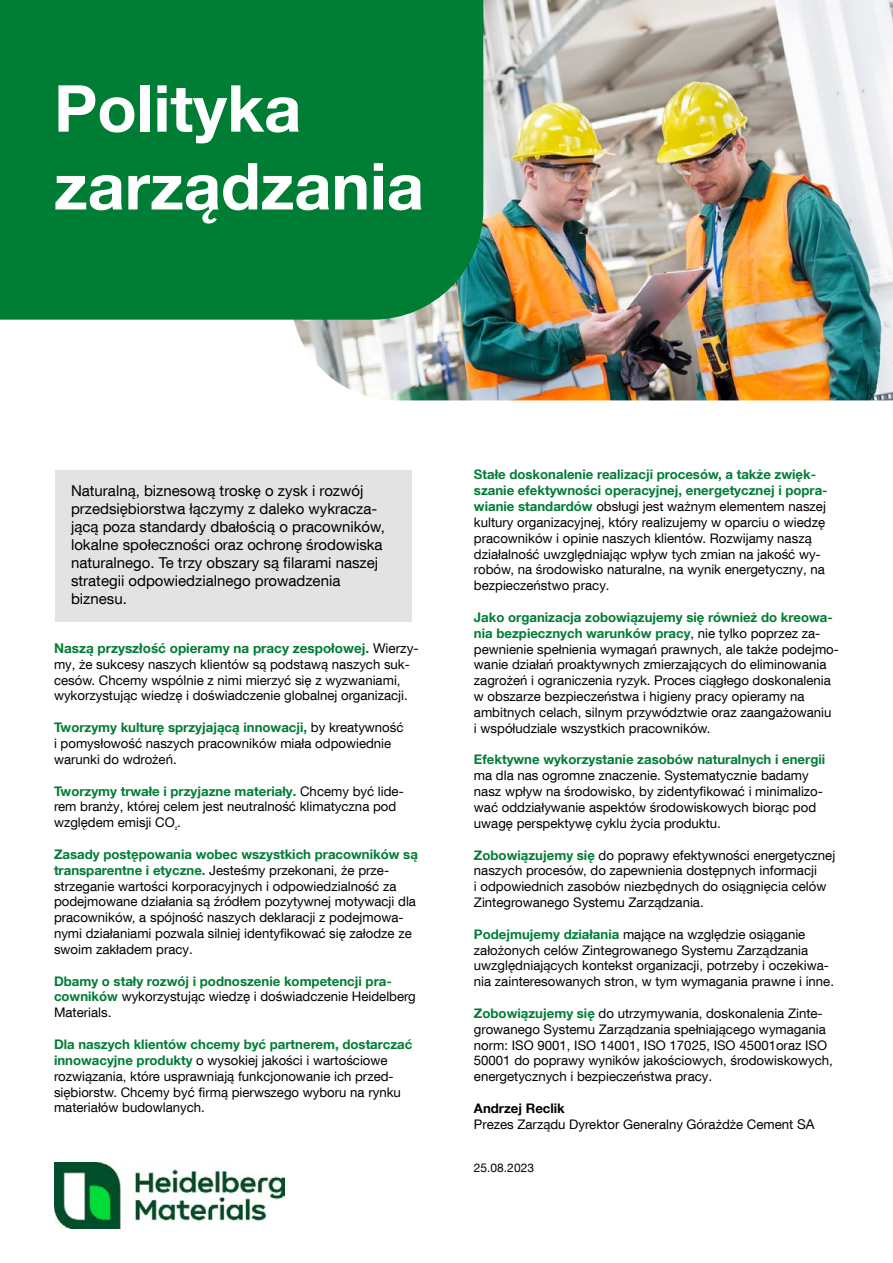
<style>
.page{position:relative;width:893px;height:1263px;background:#fff}
.page>*{position:absolute;margin:0;border:0;box-sizing:border-box;transform-origin:0 0}
.t1{font:700 64.8px/77.8px "Helvetica Neue";color:#fff}
.t2{font:15px/18px "Helvetica Neue";color:#000}
.t3{font:700 13.5px "Helvetica Neue";color:#007d34}
.t4{font:13.2px/15.9px "Helvetica Neue";color:#000}
.t5{font:700 13.2px "Helvetica Neue";color:#007d34}
.t6{font:12px "Helvetica Neue";color:#000}
.s1{font-weight:400;color:#000}
.s2{font-weight:700;color:#007d34}
.s3{font-weight:700}
.s4{font-size:13.5px}
</style>
<div class="page">
<div style="left:55px;top:471px;width:357px;height:151px;background:#e3e3e3"></div>
<img style="left:293px;top:0;width:600px;height:400px">
<img style="left:54px;top:1163px;width:230px;height:66px">
<div style="left:0;top:0;width:483px;height:320px;background:#007d34"></div>
<h1 class="t1" style="left:54px;top:68px;width:371px">Polityka zarządzania</h1>
<p class="t2" style="left:71px;top:482px;width:315px">Naturalną, biznesową troskę o zysk i rozwój przedsiębiorstwa łączymy z daleko wykracza&shy;jącą poza standardy dbałością o pracowników, lokalne społeczności oraz ochronę środowiska naturalnego. Te trzy obszary są filarami naszej strategii odpowiedzialnego prowadzenia biznesu.</p>
<p class="t3" style="left:54px;top:640px;width:366px">Naszą przyszłość opieramy na pracy zespołowej. <span class="s1">Wierzy-</span></p>
<p class="t4" style="left:54px;top:656px;width:357px">my, że sukcesy naszych klientów są podstawą naszych suk&shy;cesów. Chcemy wspólnie z nimi mierzyć się z wyzwaniami, wykorzystując wiedzę i doświadczenie globalnej organizacji.</p>
<p class="t4" style="left:54px;top:719px;width:351px"><span class="s2">Tworzymy kulturę sprzyjającą innowacji,</span> by kreatywność i pomysłowość naszych pracowników miała odpowiednie warunki do wdrożeń.</p>
<p class="t4" style="left:54px;top:782px;width:351px"><span class="s2">Tworzymy trwałe i przyjazne materiały.</span> Chcemy być lide&shy;rem branży, której celem jest neutralność klimatyczna pod względem emisji CO<sub>²</sub>.</p>
<p class="t4" style="left:54px;top:846px;width:365px"><span class="s2">Zasady postępowania wobec wszystkich pracowników są transparentne i etyczne.</span> Jesteśmy przekonani, że prze&shy;strzeganie wartości korporacyjnych i odpowiedzialność za podejmowane działania są źródłem pozytywnej motywacji dla pracowników, a spójność naszych deklaracji z podejmowa&shy;nymi działaniami pozwala silniej identyfikować się załodze ze swoim zakładem pracy.</p>
<p class="t4" style="left:54px;top:973px;width:363px"><span class="s2">Dbamy o stały rozwój i podnoszenie kompetencji pra&shy;cowników</span> wykorzystując wiedzę i doświadczenie Heidelberg<br>Materials.</p>
<p class="t4" style="left:54px;top:1036px;width:360px"><span class="s2">Dla naszych klientów chcemy być partnerem, dostarczać innowacyjne produkty</span> o wysokiej jakości i wartościowe rozwiązania, które usprawniają funkcjonowanie ich przed&shy;siębiorstw. Chcemy być firmą pierwszego wyboru na rynku materiałów budowlanych.</p>
<p class="t4" style="left:474px;top:466px;width:355px"><span class="s2">Stałe doskonalenie realizacji procesów, a także zwięk&shy;szanie efektywności operacyjnej, energetycznej i popra&shy;wianie standardów</span> obsługi jest ważnym elementem naszej kultury organizacyjnej, który realizujemy w oparciu o wiedzę pracowników i opinie naszych klientów. Rozwijamy naszą działalność uwzględniając wpływ tych zmian na jakość wy&shy;robów, na środowisko naturalne, na wynik energetyczny, na bezpieczeństwo pracy.</p>
<p class="t4" style="left:474px;top:609px;width:366px"><span class="s2">Jako organizacja zobowiązujemy się również do kreowa&shy;nia bezpiecznych warunków pracy</span>, nie tylko poprzez za&shy;pewnienie spełnienia wymagań prawnych, ale także podejmo&shy;wanie działań proaktywnych zmierzających do eliminowania zagrożeń i ograniczenia ryzyk. Proces ciągłego doskonalenia w obszarze bezpieczeństwa i higieny pracy opieramy na ambitnych celach, silnym przywództwie oraz zaangażowaniu<br>i współudziale wszystkich pracowników.</p>
<p class="t5" style="left:474px;top:751px;width:353px">Efektywne wykorzystanie zasobów naturalnych i energii</p>
<p class="t4" style="left:474px;top:767px;width:351px">ma dla nas ogromne znaczenie. Systematycznie badamy nasz wpływ na środowisko, by zidentyfikować i minimalizo&shy;wać oddziaływanie aspektów środowiskowych biorąc pod uwagę perspektywę cyklu życia produktu.</p>
<p class="t4" style="left:474px;top:846px;width:363px"><span class="s2">Zobowiązujemy się</span> do poprawy efektywności energetycznej naszych procesów, do zapewnienia dostępnych informacji<br>i odpowiednich zasobów niezbędnych do osiągnięcia celów Zintegrowanego Systemu Zarządzania.</p>
<p class="t4" style="left:474px;top:926px;width:362px"><span class="s2">Podejmujemy działania</span> mające na względzie osiąganie założonych celów Zintegrowanego Systemu Zarządzania uwzględniających kontekst organizacji, potrzeby i oczekiwa&shy;nia zainteresowanych stron, w tym wymagania prawne i inne.</p>
<p class="t4" style="left:474px;top:1005px;width:360px"><span class="s2">Zobowiązujemy się</span> do utrzymywania, doskonalenia Zinte&shy;growanego Systemu Zarządzania spełniającego wymagania norm: ISO 9001, ISO 14001, ISO 17025, ISO 45001oraz ISO 50001 do poprawy wyników jakościowych, środowiskowych, energetycznych i bezpieczeństwa pracy.</p>
<p class="t4" style="left:474px;top:1100px;width:342px"><span class="s3">Andrzej Reclik<br></span>Prezes Zarządu Dyrektor Generalny Górażdże Cement <span class="s4">SA</span></p>
<p class="t6" style="left:474px;top:1160px;width:62px">25.08.2023</p>
</div>
